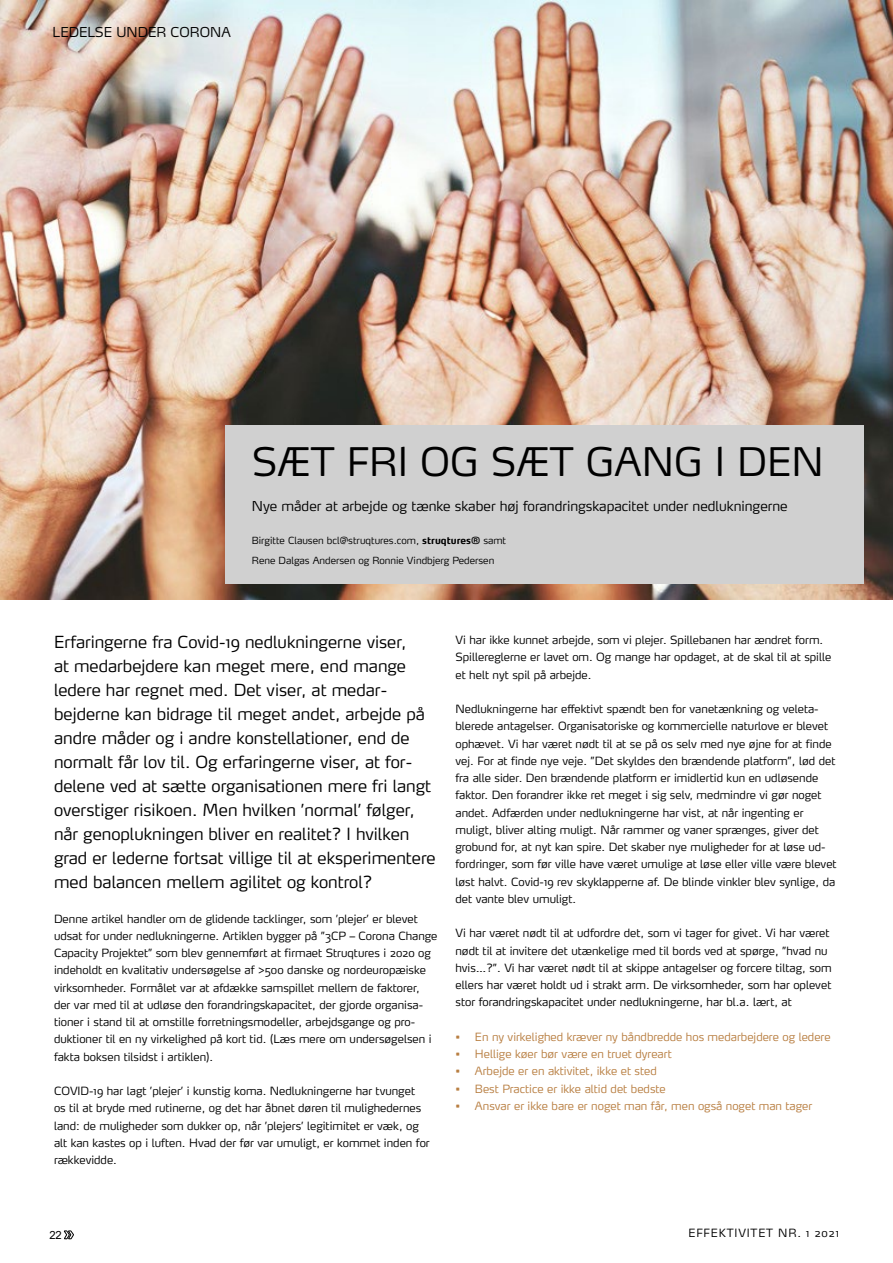
<style>
.page{position:relative;width:893px;height:1263px;background:#fff}
.page>*{position:absolute;margin:0;border:0;box-sizing:border-box;transform-origin:0 0}
.t1{font:300 39px "Max";color:#000}
.t2{font:300 16.5px/24px "Max";color:#000}
.t3{font:300 13.5px "Max";color:#000}
.t4{font:300 11.25px/17.2px "Max";color:#000}
.t5{font:300 11.25px "Max";color:#b87e41}
.t6{font:300 11.25px "Max";letter-spacing:.075em;color:#000}
.t7{font:11.25px "Arial";color:#000}
.t8{font:300 9.75px/19.5px "Max";color:#000}
.s1{font-weight:700}
</style>
<div class="page">
<img style="left:0;top:0;width:893px;height:600px">
<div style="left:225px;top:425px;width:638px;height:159px;background:#d0d0d0"></div>
<svg style="left:64px;top:1230px;width:10px;height:9px"></svg>
<p class="t3" style="left:53px;top:24px;width:180px">LEDELSE UNDER CORONA</p>
<h1 class="t1" style="left:252px;top:437px;width:573px">SÆT FRI OG SÆT GANG I DEN</h1>
<p class="t3" style="left:252px;top:497px;width:537px">Nye måder at arbejde og tænke skaber høj forandringskapacitet under nedlukningerne</p>
<p class="t8" style="left:252px;top:531px;width:256px">Birgitte Clausen bcl@struqtures.com, <span class="s1">struqtures®</span> samt<br>Rene Dalgas Andersen og Ronnie Vindbjerg Pedersen</p>
<p class="t2" style="left:54px;top:630px;width:383px">Erfaringerne fra Covid-19 nedlukningerne viser,<br>at medarbejdere kan meget mere, end mange ledere har regnet med. Det viser, at medar&shy;bejderne kan bidrage til meget andet, arbejde på andre måder og i andre konstellationer, end de normalt får lov til. Og erfaringerne viser, at for&shy;delene ved at sætte organisationen mere fri langt overstiger risikoen. Men hvilken ’normal’ følger, når genoplukningen bliver en realitet? I hvilken grad er lederne fortsat villige til at eksperimentere med balancen mellem agilitet og kontrol?</p>
<p class="t4" style="left:54px;top:910px;width:385px">Denne artikel handler om de glidende tacklinger, som ’plejer’ er blevet udsat for under nedlukningerne. Artiklen bygger på ”3CP – Corona Change Capacity Projektet” som blev gennemført at firmaet Struqtures i 2020 og indeholdt en kvalitativ undersøgelse af &gt;500 danske og nordeuropæiske virksomheder. Formålet var at afdække samspillet mellem de faktorer, der var med til at udløse den forandringskapacitet, der gjorde organisa&shy;tioner i stand til at omstille forretningsmodeller, arbejdsgange og pro&shy;duktioner til en ny virkelighed på kort tid. (Læs mere om undersøgelsen i fakta boksen tilsidst i artiklen).</p>
<p class="t4" style="left:54px;top:1082px;width:377px">COVID-19 har lagt ’plejer’ i kunstig koma. Nedlukningerne har tvunget<br>os til at bryde med rutinerne, og det har åbnet døren til mulighedernes land: de muligheder som dukker op, når ’plejers’ legitimitet er væk, og alt kan kastes op i luften. Hvad der før var umuligt, er kommet inden for rækkevidde.</p>
<p class="t4" style="left:455px;top:631px;width:377px">Vi har ikke kunnet arbejde, som vi plejer. Spillebanen har ændret form.<br>Spillereglerne er lavet om. Og mange har opdaget, at de skal til at spille et helt nyt spil på arbejde.</p>
<p class="t4" style="left:455px;top:700px;width:383px">Nedlukningerne har effektivt spændt ben for vanetænkning og veleta&shy;blerede antagelser. Organisatoriske og kommercielle naturlove er blevet ophævet. Vi har været nødt til at se på os selv med nye øjne for at finde vej. For at finde nye veje. ”Det skyldes den brændende platform”, lød det fra alle sider. Den brændende platform er imidlertid kun en udløsende faktor. Den forandrer ikke ret meget i sig selv, medmindre vi gør noget andet. Adfærden under nedlukningerne har vist, at når ingenting er muligt, bliver alting muligt. Når rammer og vaner sprænges, giver det grobund for, at nyt kan spire. Det skaber nye muligheder for at løse ud&shy;fordringer, som før ville have været umulige at løse eller ville være blevet løst halvt. Covid-19 rev skyklapperne af. De blinde vinkler blev synlige, da det vante blev umuligt.</p>
<p class="t4" style="left:455px;top:925px;width:378px">Vi har været nødt til at udfordre det, som vi tager for givet. Vi har været nødt til at invitere det utænkelige med til bords ved at spørge, ”hvad nu hvis…?”. Vi har været nødt til at skippe antagelser og forcere tiltag, som ellers har været holdt ud i strakt arm. De virksomheder, som har oplevet stor forandringskapacitet under nedlukningerne, har bl.a. lært, at</p>
<p class="t5" style="left:455px;top:1030px;width:377px">• En ny virkelighed kræver ny båndbredde hos medarbejdere og ledere</p>
<p class="t5" style="left:455px;top:1047px;width:218px">• Hellige køer bør være en truet dyreart</p>
<p class="t5" style="left:455px;top:1064px;width:203px">• Arbejde er en aktivitet, ikke et sted</p>
<p class="t5" style="left:455px;top:1081px;width:212px">• Best Practice er ikke altid det bedste</p>
<p class="t5" style="left:455px;top:1099px;width:358px">• Ansvar er ikke bare er noget man får, men også noget man tager</p>
<p class="t7" style="left:49px;top:1227px;width:14px">22</p>
<p class="t6" style="left:688px;top:1226px;width:152px">EFFEKTIVITET NR. 1 2021</p>
</div>
